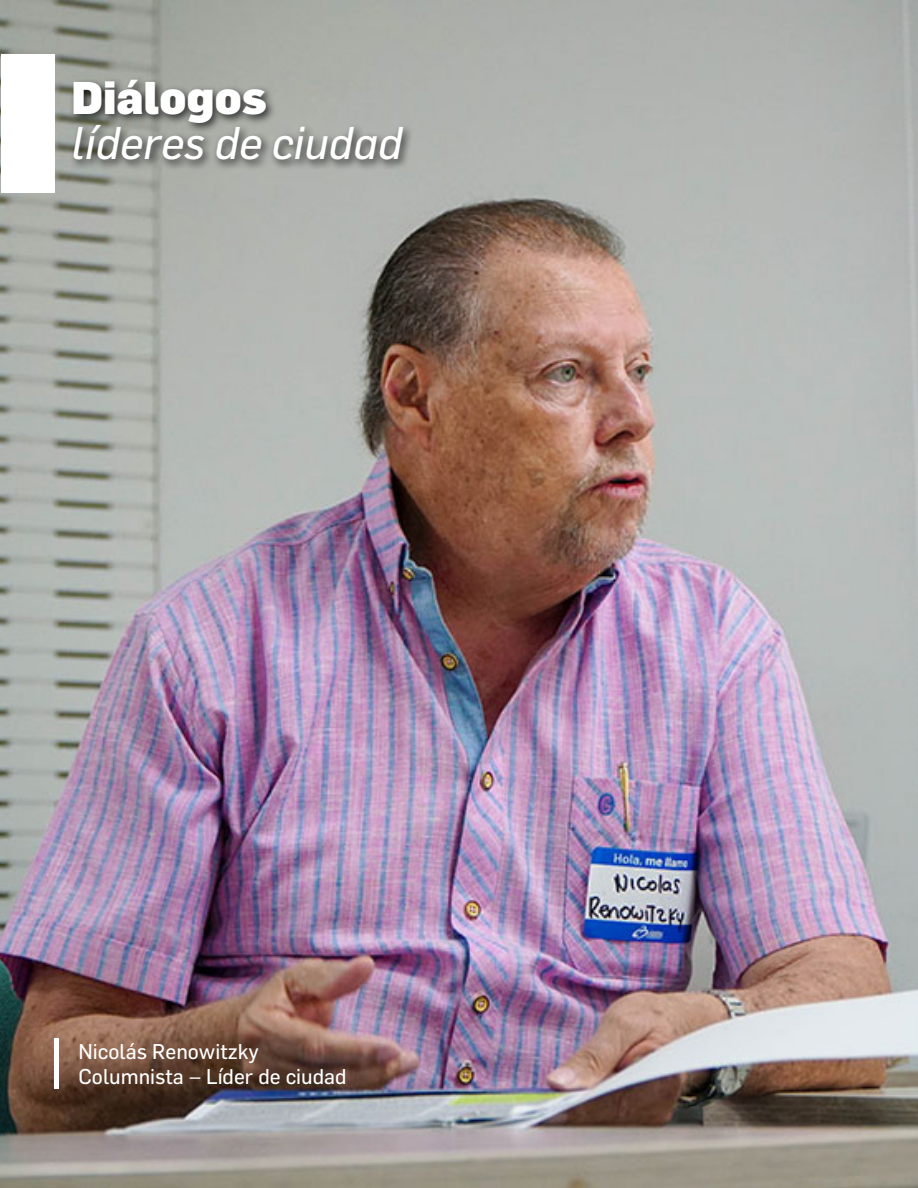
<style>
.page{position:relative;width:918px;height:1188px;background:#fff}
.page>*{position:absolute;margin:0;border:0;box-sizing:border-box;transform-origin:0 0}
.t1{font:italic 45px "Flama";color:#fff}
.t2{font:900 45px "Flama";color:#fff}
.t3{font:21px/25.2px "Flama";color:#fff}
</style>
<div class="page">
<img style="left:0;top:0;width:918px;height:1188px">
<hr style="left:54px;top:1038px;width:4px;height:51px;background:#fff">
<div style="left:69px;top:76px;width:344px;height:95px;background:#000;opacity:.75"></div>
<div style="left:2px;top:54px;width:53px;height:138px;background:#fff"></div>
<h1 class="t2" style="left:72px;top:70px;width:197px">Diálogos</h1>
<h1 class="t1" style="left:72px;top:116px;width:332px">líderes de ciudad</h1>
<p class="t3" style="left:79px;top:1038px;width:270px">Nicolás Renowitzky<br>Columnista – Líder de ciudad</p>
</div>
